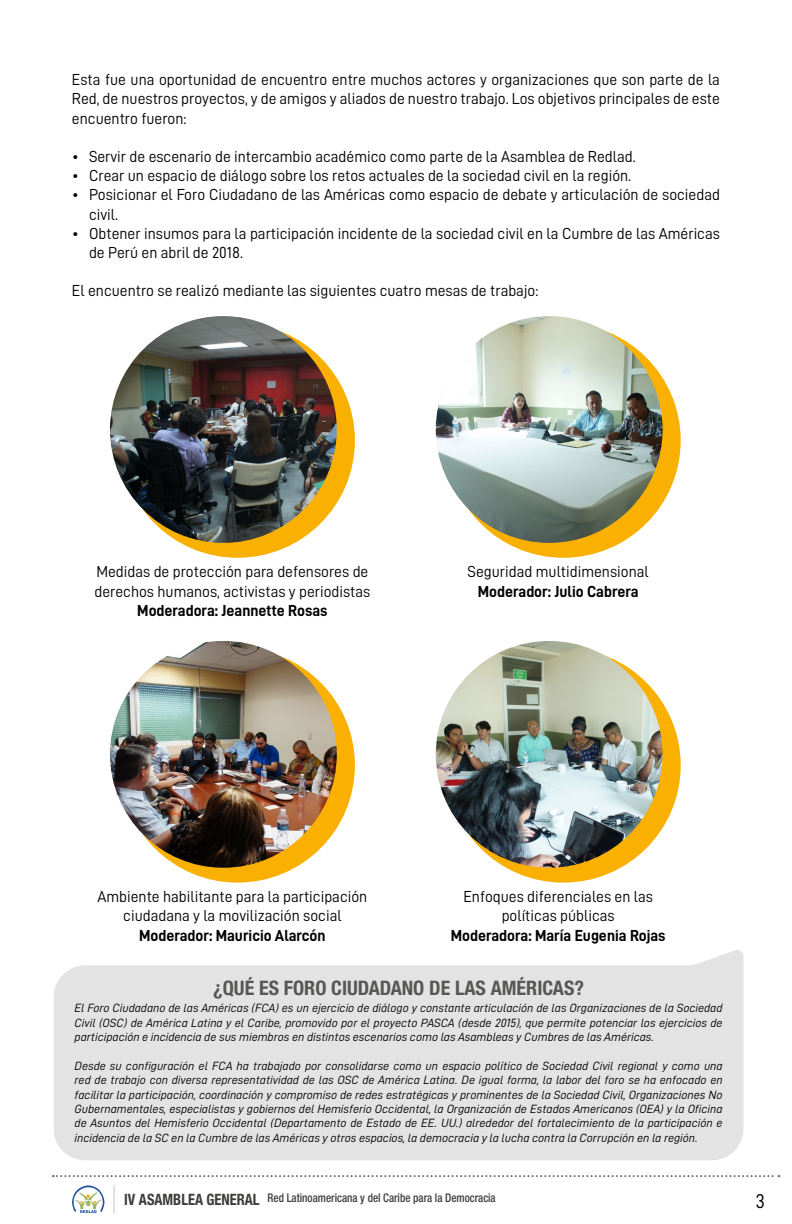
<style>
.page{position:relative;width:792px;height:1224px;background:#fff}
.page>*{position:absolute;margin:0;border:0;box-sizing:border-box;transform-origin:0 0}
.t1{font:700 condensed 20px "Helvetica Neue LT Std";color:#575756}
.t2{font:20px "D DIN";color:#000}
.t3{font:16px/19.2px "D DIN";color:#000}
.t4{font:16px "D DIN Bold";color:#000}
.t5{font:12px/14.4px "D DIN Italic";color:#000;text-align:justify}
.t6{font:500 condensed 12px "Helvetica Neue LT Std";color:#3c3c3b;scale:.92 1}
.s1{font-weight:700;font-size:15.6px}
</style>
<div class="page">
<svg style="left:114px;top:1185px;width:1px;height:29px"></svg>
<svg style="left:72px;top:1185px;width:33px;height:28px"></svg>
<svg style="left:53px;top:1175px;width:726px;height:2px"></svg>
<svg style="left:54px;top:950px;width:689px;height:210px;background:#e5e5e5"></svg>
<div style="left:120px;top:323px;width:235px;height:235px;background:#f9b000;border-radius:50%"></div>
<img style="left:110px;top:316px;width:227px;height:227px;border-radius:113px">
<div style="left:120px;top:648px;width:235px;height:235px;background:#f9b000;border-radius:50%"></div>
<img style="left:110px;top:641px;width:227px;height:227px;border-radius:113px">
<div style="left:446px;top:323px;width:235px;height:235px;background:#f9b000;border-radius:50%"></div>
<img style="left:436px;top:316px;width:227px;height:227px;border-radius:113px">
<div style="left:446px;top:648px;width:235px;height:235px;background:#f9b000;border-radius:50%"></div>
<img style="left:436px;top:641px;width:227px;height:227px;border-radius:113px">
<h2 class="t3" style="left:72px;top:70px;width:650px;text-align:justify">Esta fue una oportunidad de encuentro entre muchos actores y organizaciones que son parte de la Red, de nuestros proyectos, y de amigos y aliados de nuestro trabajo. Los objetivos principales de este encuentro fueron:</h2>
<h2 class="t3" style="left:72px;top:147px;width:565px">• Servir de escenario de intercambio académico como parte de la Asamblea de Redlad.</h2>
<h2 class="t3" style="left:72px;top:166px;width:561px">• Crear un espacio de diálogo sobre los retos actuales de la sociedad civil en la región.</h2>
<h2 class="t3" style="left:89px;top:185px;width:632px;text-indent:-17px">• Posicionar el Foro Ciudadano de las Américas como espacio de debate y articulación de sociedad civil.</h2>
<h2 class="t3" style="left:89px;top:224px;width:632px;text-indent:-17px">• Obtener insumos para la participación incidente de la sociedad civil en la Cumbre de las Américas de Perú en abril de 2018.</h2>
<h2 class="t3" style="left:72px;top:281px;width:468px">El encuentro se realizó mediante las siguientes cuatro mesas de trabajo:</h2>
<h2 class="t3" style="left:94px;top:562px;width:277px">Medidas de protección para defensores de derechos humanos, activistas y periodistas</h2>
<h2 class="t4" style="left:137px;top:601px;width:192px">Moderadora: Jeannette Rosas</h2>
<h2 class="t3" style="left:468px;top:562px;width:183px">Seguridad multidimensional</h2>
<h2 class="t4" style="left:478px;top:582px;width:162px">Moderador: Julio Cabrera</h2>
<h2 class="t3" style="left:97px;top:887px;width:271px;text-align:center">Ambiente habilitante para la participación ciudadana y la movilización social</h2>
<h2 class="t4" style="left:139px;top:926px;width:188px">Moderador: Mauricio Alarcón</h2>
<h2 class="t3" style="left:463px;top:887px;width:191px;text-align:center">Enfoques diferenciales en las políticas públicas</h2>
<h2 class="t4" style="left:451px;top:926px;width:216px">Moderadora: María Eugenia Rojas</h2>
<h1 class="t1" style="left:213px;top:975px;width:372px">¿QUÉ ES FORO CIUDADANO DE LAS AMÉRICAS?</h1>
<p class="t5" style="left:75px;top:1001px;width:650px">El Foro Ciudadano de las Américas (FCA) es un ejercicio de diálogo y constante articulación de las Organizaciones de la Sociedad Civil (OSC) de América Latina y el Caribe, promovido por el proyecto PASCA (desde 2015), que permite potenciar los ejercicios de participación e incidencia de sus miembros en distintos escenarios como las Asambleas y Cumbres de las Américas.</p>
<p class="t5" style="left:75px;top:1058px;width:650px">Desde su configuración el FCA ha trabajado por consolidarse como un espacio político de Sociedad Civil regional y como una red de trabajo con diversa representatividad de las OSC de América Latina. De igual forma, la labor del foro se ha enfocado en facilitar la participación, coordinación y compromiso de redes estratégicas y prominentes de la Sociedad Civil, Organizaciones No Gubernamentales, especialistas y gobiernos del Hemisferio Occidental, la Organización de Estados Americanos (OEA) y la Oficina de Asuntos del Hemisferio Occidental (Departamento de Estado de EE. UU.) alrededor del fortalecimiento de la participación e incidencia de la SC en la Cumbre de las Américas y otros espacios, la democracia y la lucha contra la Corrupción en la región.</p>
<p class="t6" style="left:124px;top:1191px;width:405px"><span class="s1">IV ASAMBLEA GENERAL</span> Red Latinoamericana y del Caribe para la Democracia</p>
<h1 class="t2" style="left:756px;top:1190px;width:11px">3</h1>
</div>
